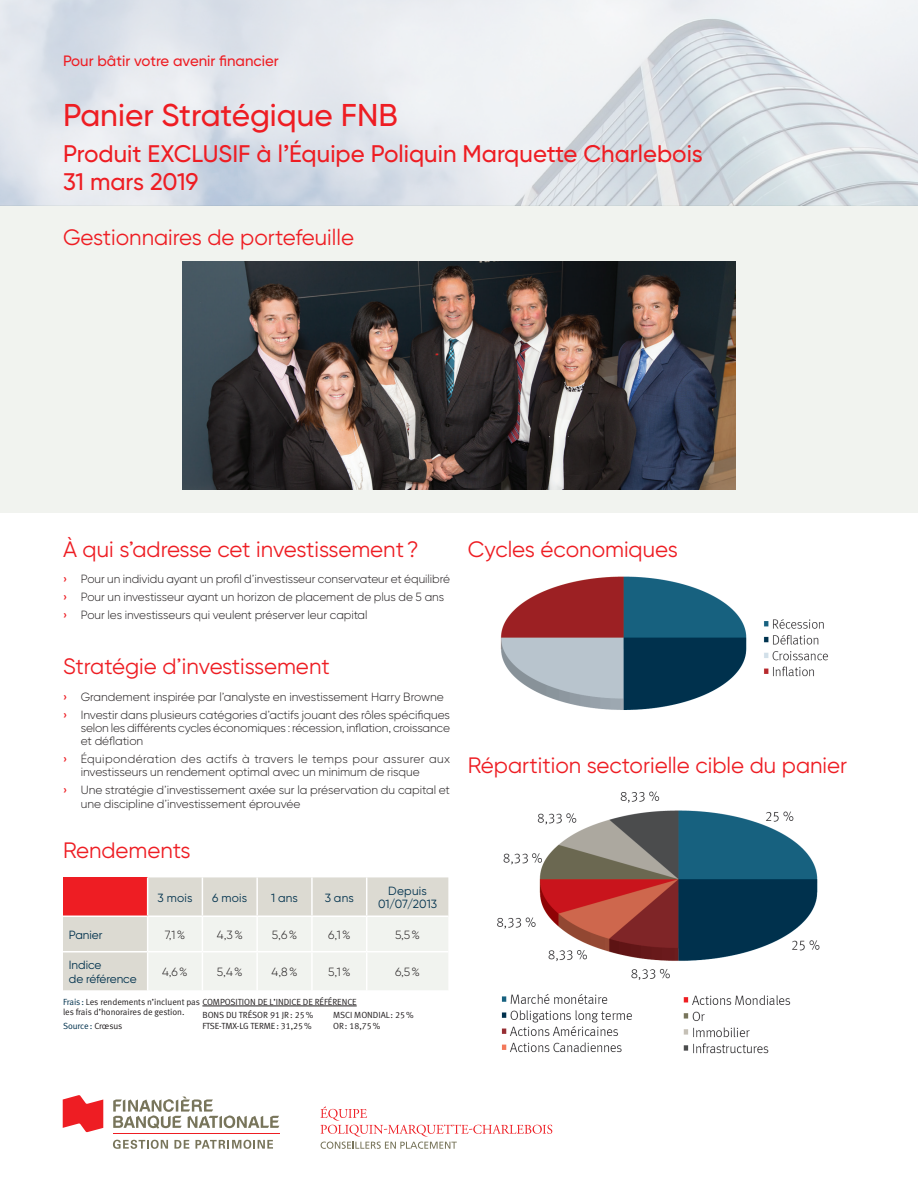
<style>
.page{position:relative;width:918px;height:1188px;background:#fff}
.page>*{position:absolute;margin:0;border:0;box-sizing:border-box;transform-origin:0 0}
.BAS-_2__Basket_Title{font:500 31.5px "Gilroy BN";color:#ee1d23}
.t1{font:500 24px "Gilroy BN";color:#ee1d23}
.BAS-_3__Title_1{font:22.35px "Gilroy BN";color:#ee1d23}
.BAS-_1__Product_Name{font:500 15px "Gilroy BN";color:#ee1d23}
.BAS-_4__Body{font:300 11.85px/13.4px "Gilroy BN";letter-spacing:-.005em;color:#231f20}
.Table_Titles{font:11.85px/13.4px "Gilroy BN";letter-spacing:-.005em;color:#00314d;text-align:center}
.Table_Titles-2{font:300 11.85px "Gilroy BN";color:#231f20}
.Table_Titles-3{font:8.85px/10.4px "Meta Normal LF";letter-spacing:-.005em;color:#231f20}
.Table_Titles-4{font:8.85px "Meta Normal LF";letter-spacing:-.005em;color:#00314d}
.s1{font-weight:600;color:#ee1d23}
.s2{color:#00314d}
.s3{color:#231f20}
</style>
<div class="page">
<div style="left:0;top:205px;width:918px;height:308px;background:#f1f3ef"></div>
<img style="left:0;top:0;width:918px;height:205px">
<img style="left:183px;top:262px;width:552px;height:227px">
<svg style="left:63px;top:877px;width:385px;height:39px;background:#e0b1ac"></svg>
<svg style="left:63px;top:917px;width:385px;height:89px"></svg>
<hr style="left:147px;top:877px;width:1px;height:39px;background:#fff">
<hr style="left:202px;top:877px;width:1px;height:39px;background:#fff">
<hr style="left:256px;top:877px;width:2px;height:39px;background:#fff">
<hr style="left:311px;top:877px;width:2px;height:39px;background:#fff">
<hr style="left:366px;top:877px;width:1px;height:39px;background:#fff">
<hr style="left:147px;top:917px;width:1px;height:34px;background:#fff">
<hr style="left:202px;top:917px;width:1px;height:34px;background:#fff">
<hr style="left:256px;top:917px;width:2px;height:34px;background:#fff">
<hr style="left:311px;top:917px;width:2px;height:34px;background:#fff">
<hr style="left:366px;top:917px;width:1px;height:34px;background:#fff">
<hr style="left:63px;top:951px;width:85px;height:1px;background:#fff">
<hr style="left:148px;top:951px;width:54px;height:1px;background:#fff">
<hr style="left:147px;top:952px;width:1px;height:39px;background:#fff">
<hr style="left:202px;top:951px;width:55px;height:1px;background:#fff">
<hr style="left:202px;top:952px;width:1px;height:39px;background:#fff">
<hr style="left:257px;top:951px;width:55px;height:1px;background:#fff">
<hr style="left:256px;top:952px;width:2px;height:39px;background:#fff">
<hr style="left:312px;top:951px;width:55px;height:1px;background:#fff">
<hr style="left:311px;top:952px;width:2px;height:39px;background:#fff">
<hr style="left:367px;top:951px;width:81px;height:1px;background:#fff">
<hr style="left:366px;top:952px;width:1px;height:39px;background:#fff">
<hr style="left:202px;top:1006px;width:155px;height:1px;background:#231f20">
<img style="left:500px;top:576px;width:328px;height:134px">
<img style="left:497px;top:791px;width:323px;height:263px">
<svg style="left:320px;top:1106px;width:232px;height:43px"></svg>
<svg style="left:113px;top:1097px;width:166px;height:32px"></svg>
<svg style="left:63px;top:1095px;width:40px;height:37px"></svg>
<svg style="left:113px;top:1140px;width:55px;height:9px"></svg>
<svg style="left:174px;top:1140px;width:15px;height:9px"></svg>
<svg style="left:195px;top:1140px;width:78px;height:9px"></svg>
<hr style="left:113px;top:1133px;width:166px;height:1px;background:#ee1d23">
<p class="BAS-_1__Product_Name" style="left:63px;top:52px;width:217px">Pour bâtir votre avenir financier</p>
<p class="BAS-_2__Basket_Title" style="left:63px;top:95px;width:336px">Panier Stratégique FNB</p>
<p class="t1" style="left:63px;top:139px;width:641px">Produit EXCLUSIF à l’Équipe Poliquin Marquette Charlebois</p>
<p class="t1" style="left:63px;top:167px;width:137px">31 mars 2019</p>
<p class="BAS-_3__Title_1" style="left:63px;top:224px;width:293px">Gestionnaires de portefeuille</p>
<p class="BAS-_3__Title_1" style="left:63px;top:535px;width:357px">À qui s’adresse cet investissement?</p>
<p class="BAS-_4__Body" style="left:63px;top:572px;width:389px"><span class="s1">›</span> Pour un individu ayant un profil d’investisseur conservateur et équilibré</p>
<p class="BAS-_4__Body" style="left:63px;top:590px;width:383px"><span class="s1">›</span> Pour un investisseur ayant un horizon de placement de plus de 5 ans</p>
<p class="BAS-_4__Body" style="left:63px;top:608px;width:306px"><span class="s1">›</span> Pour les investisseurs qui veulent préserver leur capital</p>
<p class="BAS-_3__Title_1" style="left:63px;top:653px;width:268px">Stratégie d’investissement</p>
<p class="BAS-_4__Body" style="left:63px;top:690px;width:382px"><span class="s1">›</span> Grandement inspirée par l’analyste en investissement Harry Browne</p>
<p class="BAS-_4__Body" style="left:81px;top:708px;width:371px;text-align:justify;text-indent:-18px"><span class="s1">›</span> Investir dans plusieurs catégories d’actifs jouant des rôles spécifiques selon les différents cycles économiques : récession, inflation, croissance et déflation</p>
<p class="BAS-_4__Body" style="left:81px;top:752px;width:371px;text-indent:-18px"><span class="s1">›</span> Équipondération des actifs à travers le temps pour assurer aux investisseurs un rendement optimal avec un minimum de risque</p>
<p class="BAS-_4__Body" style="left:81px;top:783px;width:371px;text-indent:-18px"><span class="s1">›</span> Une stratégie d’investissement axée sur la préservation du capital et une discipline d’investissement éprouvée</p>
<p class="BAS-_3__Title_1" style="left:63px;top:837px;width:129px">Rendements</p>
<p class="Table_Titles" style="left:158px;top:891px;width:37px">3 mois</p>
<p class="Table_Titles" style="left:212px;top:891px;width:37px">6 mois</p>
<p class="Table_Titles" style="left:271px;top:891px;width:28px">1 ans</p>
<p class="Table_Titles" style="left:325px;top:891px;width:31px">3 ans</p>
<p class="Table_Titles" style="left:378px;top:884px;width:60px">Depuis<br>01/07/2013</p>
<p class="Table_Titles" style="left:69px;top:928px;width:35px">Panier</p>
<p class="Table_Titles-2" style="left:165px;top:927px;width:22px">7,1%</p>
<p class="BAS-_4__Body" style="left:217px;top:928px;width:28px">4,3%</p>
<p class="BAS-_4__Body" style="left:272px;top:928px;width:27px">5,6%</p>
<p class="BAS-_4__Body" style="left:328px;top:928px;width:24px">6,1%</p>
<p class="Table_Titles-2" style="left:395px;top:927px;width:27px">5,5%</p>
<p class="Table_Titles" style="left:69px;top:958px;width:69px;text-align:left">Indice<br>de référence</p>
<p class="Table_Titles-2" style="left:162px;top:965px;width:27px">4,6%</p>
<p class="BAS-_4__Body" style="left:217px;top:965px;width:28px">5,4%</p>
<p class="BAS-_4__Body" style="left:271px;top:965px;width:28px">4,8%</p>
<p class="BAS-_4__Body" style="left:328px;top:965px;width:24px">5,1%</p>
<p class="Table_Titles-2" style="left:395px;top:965px;width:26px">6,5%</p>
<p class="Table_Titles-3" style="left:63px;top:997px;width:295px"><span class="s2">Frais:</span> Les rendements n’incluent pas COMPOSITION DE L’INDICE DE RÉFÉRENCE les frais d’honoraires de gestion.</p>
<p class="Table_Titles-4" style="left:63px;top:1021px;width:61px">Source: <span class="s3">Crœsus</span></p>
<p class="Table_Titles-3" style="left:202px;top:1010px;width:112px">BONS DU TRÉSOR 91 JR: 25%</p>
<p class="Table_Titles-3" style="left:333px;top:1010px;width:82px">MSCI MONDIAL: 25%</p>
<p class="Table_Titles-3" style="left:202px;top:1020px;width:111px">FTSE-TMX-LG TERME: 31,25%</p>
<p class="Table_Titles-3" style="left:333px;top:1020px;width:49px">OR: 18,75%</p>
<p class="BAS-_3__Title_1" style="left:468px;top:535px;width:212px">Cycles économiques</p>
<p class="BAS-_3__Title_1" style="left:468px;top:751px;width:381px">Répartition sectorielle cible du panier</p>
</div>
